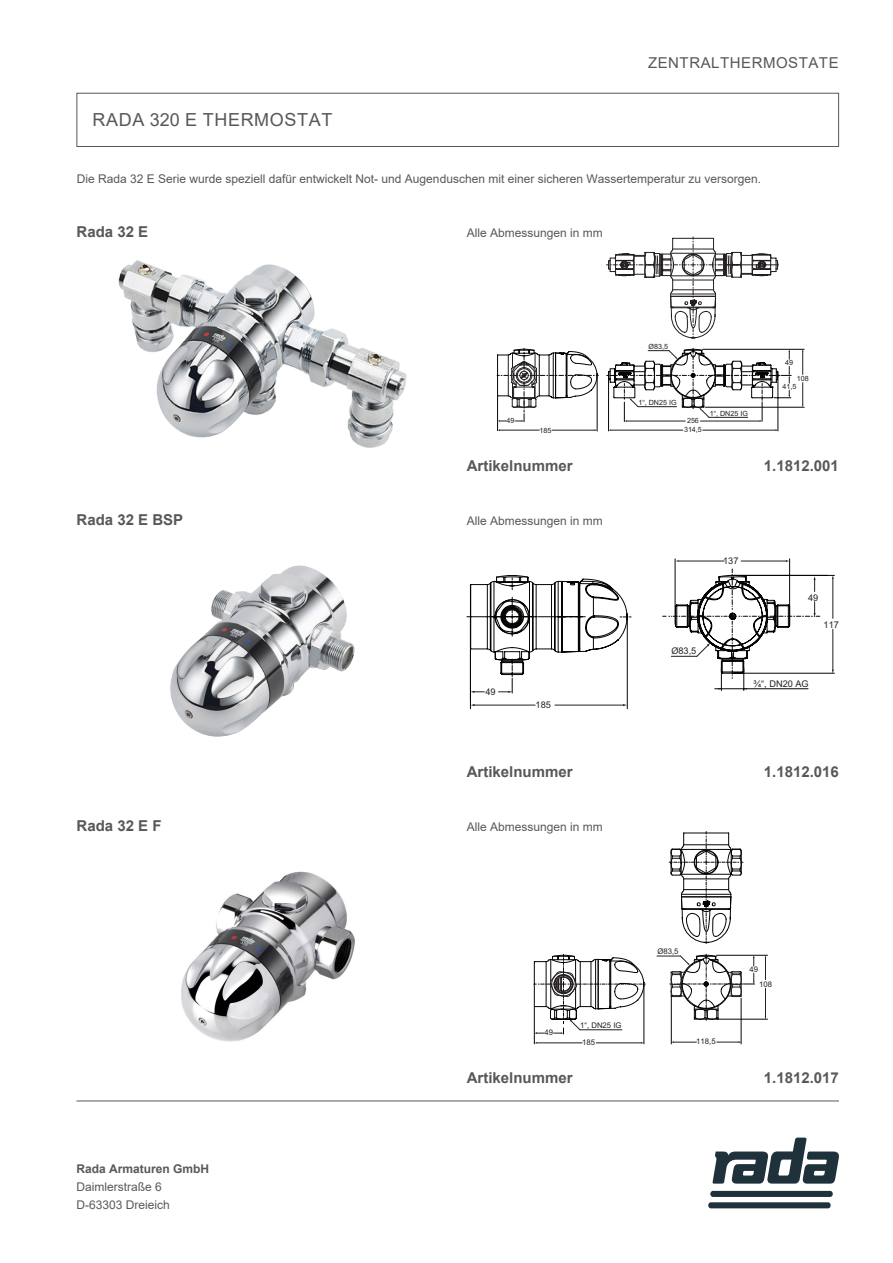
<style>
.page{position:relative;width:893px;height:1263px;background:#fff}
.page>*{position:absolute;margin:0;border:0;box-sizing:border-box;transform-origin:0 0}
.t1{font:18px "Arial";letter-spacing:.035em;color:#57585a}
.Bullet_Points{font:700 15px "Arial";color:#57585a}
.Sub-header{font:700 15px "Arial";color:#57585a}
.t2{font:15px "Arial";letter-spacing:.035em;color:#57585a}
.Sub-header-2{font:12px "Arial";color:#57585a}
.t3{font:700 12px "Arial";color:#57585a}
.t4{font:9.15px "Arial";color:#231f20}
.t5{font:7.8px "Arial";color:#231f20}
.t6{font:7.2px/9.1px "Arial";color:#231f20;text-align:center}
</style>
<div class="page">
<hr style="left:76px;top:1100px;width:763px;height:1px;background:#57585a">
<div style="left:76px;top:93px;width:763px;height:54px;border:1px solid #57585a"></div>
<hr style="left:597px;top:378px;width:1px;height:53px;background:#050604">
<hr style="left:497px;top:396px;width:1px;height:35px;background:#050604">
<hr style="left:552px;top:430px;width:43px;height:1px;background:#231f20">
<hr style="left:703px;top:349px;width:101px;height:1px;background:#050604">
<svg style="left:802px;top:383px;width:1px;height:24px"></svg>
<hr style="left:705px;top:407px;width:99px;height:1px;background:#050604">
<hr style="left:608px;top:377px;width:1px;height:54px;background:#050604">
<hr style="left:778px;top:380px;width:1px;height:51px;background:#050604">
<hr style="left:611px;top:430px;width:72px;height:1px;background:#231f20">
<svg style="left:497px;top:348px;width:101px;height:74px"></svg>
<hr style="left:499px;top:430px;width:40px;height:1px;background:#231f20">
<hr style="left:703px;top:430px;width:73px;height:1px;background:#231f20">
<svg style="left:802px;top:349px;width:1px;height:25px"></svg>
<svg style="left:606px;top:237px;width:185px;height:185px"></svg>
<img style="left:119px;top:260px;width:288px;height:187px">
<div style="left:710px;top:1191px;width:123px;height:6px;background:#1f323c;border-radius:3px"></div>
<div style="left:708px;top:1202px;width:123px;height:6px;background:#1f323c;border-radius:3px"></div>
<svg style="left:712px;top:1137px;width:127px;height:46px"></svg>
<img style="left:170px;top:565px;width:185px;height:172px">
<img style="left:181px;top:871px;width:174px;height:171px">
<svg style="left:467px;top:558px;width:368px;height:151px"></svg>
<hr style="left:741px;top:561px;width:45px;height:1px;background:#231f20">
<hr style="left:473px;top:705px;width:62px;height:1px;background:#231f20">
<hr style="left:679px;top:561px;width:45px;height:1px;background:#231f20">
<hr style="left:833px;top:579px;width:1px;height:39px;background:#231f20">
<svg style="left:470px;top:569px;width:350px;height:124px"></svg>
<hr style="left:534px;top:1007px;width:1px;height:37px;background:#050604">
<hr style="left:644px;top:984px;width:1px;height:60px;background:#050604">
<hr style="left:716px;top:955px;width:51px;height:1px;background:#050604">
<svg style="left:669px;top:831px;width:74px;height:112px"></svg>
<hr style="left:596px;top:1042px;width:46px;height:1px;background:#231f20">
<svg style="left:765px;top:988px;width:1px;height:31px"></svg>
<hr style="left:717px;top:1019px;width:50px;height:1px;background:#050604">
<hr style="left:741px;top:998px;width:1px;height:46px;background:#050604">
<hr style="left:671px;top:996px;width:1px;height:48px;background:#050604">
<svg style="left:717px;top:1041px;width:24px;height:2px"></svg>
<hr style="left:537px;top:1042px;width:45px;height:1px;background:#231f20">
<svg style="left:671px;top:1041px;width:25px;height:2px"></svg>
<svg style="left:765px;top:955px;width:1px;height:24px"></svg>
<svg style="left:534px;top:954px;width:221px;height:80px"></svg>
<p class="t1" style="left:93px;top:108px;width:241px">RADA 320 E THERMOSTAT</p>
<p class="t2" style="left:648px;top:52px;width:192px">ZENTRALTHERMOSTATE</p>
<p class="Sub-header-2" style="left:77px;top:170px;width:686px">Die Rada 32 E Serie wurde speziell dafür entwickelt Not- und Augenduschen mit einer sicheren Wassertemperatur zu versorgen.</p>
<p class="Sub-header" style="left:76px;top:221px;width:73px">Rada 32 E</p>
<p class="Sub-header-2" style="left:467px;top:224px;width:138px">Alle Abmessungen in mm</p>
<p class="t6" style="left:648px;top:341px;width:21px">Ø83,5</p>
<p class="t6" style="left:785px;top:358px;width:9px">49</p>
<p class="t6" style="left:797px;top:374px;width:13px">108</p>
<p class="t6" style="left:782px;top:382px;width:15px">41,5</p>
<p class="t6" style="left:638px;top:398px;width:40px">1“, DN25 IG</p>
<p class="t6" style="left:506px;top:416px;width:9px">49</p>
<p class="t6" style="left:539px;top:425px;width:13px">185</p>
<p class="t6" style="left:684px;top:416px;width:19px">256<br>314,5</p>
<p class="t6" style="left:710px;top:408px;width:40px">1“, DN25 IG</p>
<p class="Bullet_Points" style="left:467px;top:455px;width:107px">Artikelnummer</p>
<p class="Bullet_Points" style="left:764px;top:455px;width:77px">1.1812.001</p>
<p class="Sub-header" style="left:76px;top:509px;width:108px">Rada 32 E BSP</p>
<p class="Sub-header-2" style="left:467px;top:512px;width:138px">Alle Abmessungen in mm</p>
<p class="t4" style="left:723px;top:555px;width:17px">137</p>
<p class="t4" style="left:808px;top:591px;width:12px">49</p>
<p class="t4" style="left:824px;top:619px;width:17px">117</p>
<p class="t4" style="left:671px;top:644px;width:27px">Ø83,5</p>
<p class="t4" style="left:485px;top:686px;width:12px">49</p>
<p class="t4" style="left:753px;top:678px;width:57px">¾“, DN20 AG</p>
<p class="t4" style="left:536px;top:699px;width:17px">185</p>
<p class="Bullet_Points" style="left:467px;top:761px;width:107px">Artikelnummer</p>
<p class="Bullet_Points" style="left:764px;top:761px;width:77px">1.1812.016</p>
<p class="Sub-header" style="left:76px;top:815px;width:87px">Rada 32 E F</p>
<p class="Sub-header-2" style="left:467px;top:818px;width:138px">Alle Abmessungen in mm</p>
<p class="t5" style="left:657px;top:946px;width:23px">Ø83,5</p>
<p class="t5" style="left:749px;top:964px;width:10px">49</p>
<p class="t5" style="left:759px;top:979px;width:14px">108</p>
<p class="t5" style="left:544px;top:1027px;width:10px">49</p>
<p class="t5" style="left:580px;top:1020px;width:43px">1“, DN25 IG</p>
<p class="t5" style="left:582px;top:1037px;width:14px">185</p>
<p class="t5" style="left:696px;top:1036px;width:21px">118,5</p>
<p class="Bullet_Points" style="left:467px;top:1067px;width:107px">Artikelnummer</p>
<p class="Bullet_Points" style="left:764px;top:1067px;width:77px">1.1812.017</p>
<p class="t3" style="left:76px;top:1160px;width:134px">Rada Armaturen GmbH</p>
<p class="Sub-header-2" style="left:76px;top:1178px;width:87px">Daimlerstraße 6</p>
<p class="Sub-header-2" style="left:76px;top:1196px;width:95px">D-63303 Dreieich</p>
</div>
